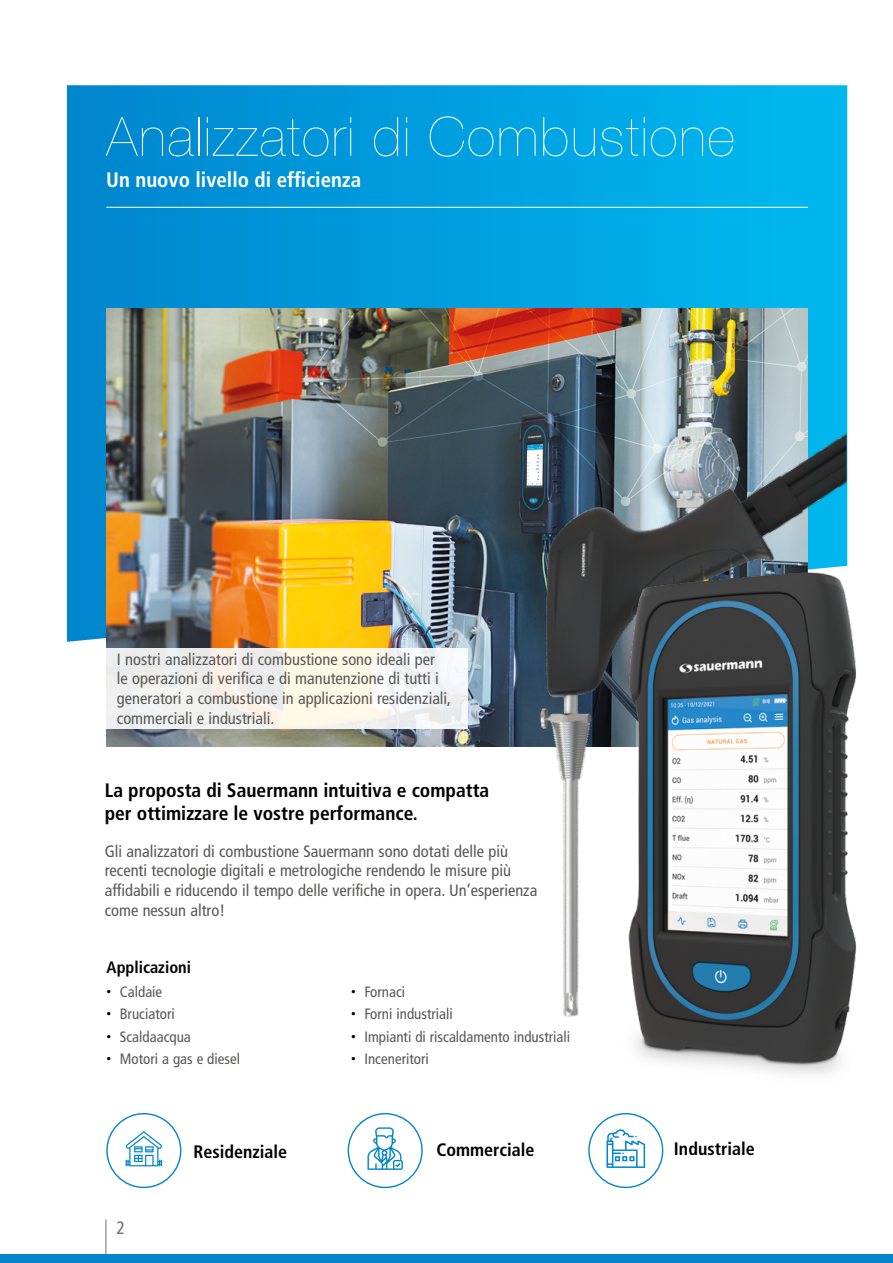
<style>
.page{position:relative;width:893px;height:1263px;background:#fff}
.page>*{position:absolute;margin:0;border:0;box-sizing:border-box;transform-origin:0 0}
.t1{font:200 54px "Helvetica Neue LT Std";letter-spacing:.03em;color:#fff}
.t2{font:700 condensed 21px "Frutiger LT Std";color:#fff}
.t3{font:700 condensed 19.5px/23.4px "Frutiger LT Std";color:#000}
.t4{font:700 condensed 18px "Frutiger LT Std";color:#000}
.t5{font:condensed 18px "Frutiger LT Std";color:#706f6f}
.t6{font:condensed 16.5px/19.8px "Frutiger LT Std";color:#575756}
.t7{font:700 condensed 16.5px "Frutiger LT Std";color:#000}
.t8{font:condensed 15px "Frutiger LT Std";color:#575756}
.s1{font-family:"Helvetica";font-stretch:normal;color:#000}
</style>
<div class="page">
<hr style="left:106px;top:1219px;width:1px;height:44px;background:#706f6f">
<div style="left:0;top:1254px;width:893px;height:9px;background:#0086ca"></div>
<svg style="left:67px;top:85px;width:780px;height:557px;background:#009ddd"></svg>
<hr style="left:106px;top:207px;width:702px;height:1px;background:#fff">
<img style="left:106px;top:308px;width:213px;height:439px">
<img style="left:304px;top:308px;width:504px;height:198px">
<div style="left:105px;top:648px;width:363px;height:81px;background:linear-gradient(to bottom,#f0eeea,#f5f3ee)"></div>
<div style="left:106px;top:1113px;width:75px;height:75px;border:1px solid #0086ca;border-radius:50%"></div>
<svg style="left:126px;top:1131px;width:36px;height:35px"></svg>
<div style="left:348px;top:1113px;width:75px;height:75px;border:1px solid #0086ca;border-radius:50%"></div>
<svg style="left:367px;top:1127px;width:36px;height:43px"></svg>
<div style="left:588px;top:1113px;width:75px;height:75px;border:1px solid #0086ca;border-radius:50%"></div>
<svg style="left:606px;top:1129px;width:39px;height:39px"></svg>
<img style="left:319px;top:330px;width:528px;height:687px">
<img style="left:594px;top:557px;width:263px;height:518px">
<h1 class="t1" style="left:106px;top:106px;width:630px">Analizzatori di Combustione</h1>
<p class="t2" style="left:106px;top:167px;width:256px">Un nuovo livello di efficienza</p>
<p class="t6" style="left:117px;top:649px;width:336px">I nostri analizzatori di combustione sono ideali per<br>le operazioni di verifica e di manutenzione di tutti i generatori a combustione in applicazioni residenziali, commerciali e industriali.</p>
<p class="t3" style="left:105px;top:778px;width:386px">La proposta di Sauermann intuitiva e compatta per ottimizzare le vostre performance.</p>
<p class="t6" style="left:105px;top:841px;width:434px">Gli analizzatori di combustione Sauermann sono dotati delle più recenti tecnologie digitali e metrologiche rendendo le misure più affidabili e riducendo il tempo delle verifiche in opera. Un’esperienza come nessun altro!</p>
<p class="t7" style="left:107px;top:957px;width:86px">Applicazioni</p>
<p class="t8" style="left:106px;top:983px;width:57px"><span class="s1">•</span> Caldaie</p>
<p class="t8" style="left:106px;top:1005px;width:70px"><span class="s1">•</span> Bruciatori</p>
<p class="t8" style="left:106px;top:1028px;width:86px"><span class="s1">•</span> Scaldaacqua</p>
<p class="t8" style="left:106px;top:1050px;width:135px"><span class="s1">•</span> Motori a gas e diesel</p>
<p class="t8" style="left:351px;top:983px;width:56px"><span class="s1">•</span> Fornaci</p>
<p class="t8" style="left:351px;top:1005px;width:103px"><span class="s1">•</span> Forni industriali</p>
<p class="t8" style="left:351px;top:1028px;width:221px"><span class="s1">•</span> Impianti di riscaldamento industriali</p>
<p class="t8" style="left:351px;top:1050px;width:79px"><span class="s1">•</span> Inceneritori</p>
<p class="t5" style="left:117px;top:1217px;width:10px">2</p>
<p class="t4" style="left:193px;top:1141px;width:95px">Residenziale</p>
<p class="t4" style="left:437px;top:1139px;width:99px">Commerciale</p>
<p class="t4" style="left:674px;top:1138px;width:82px">Industriale</p>
</div>
